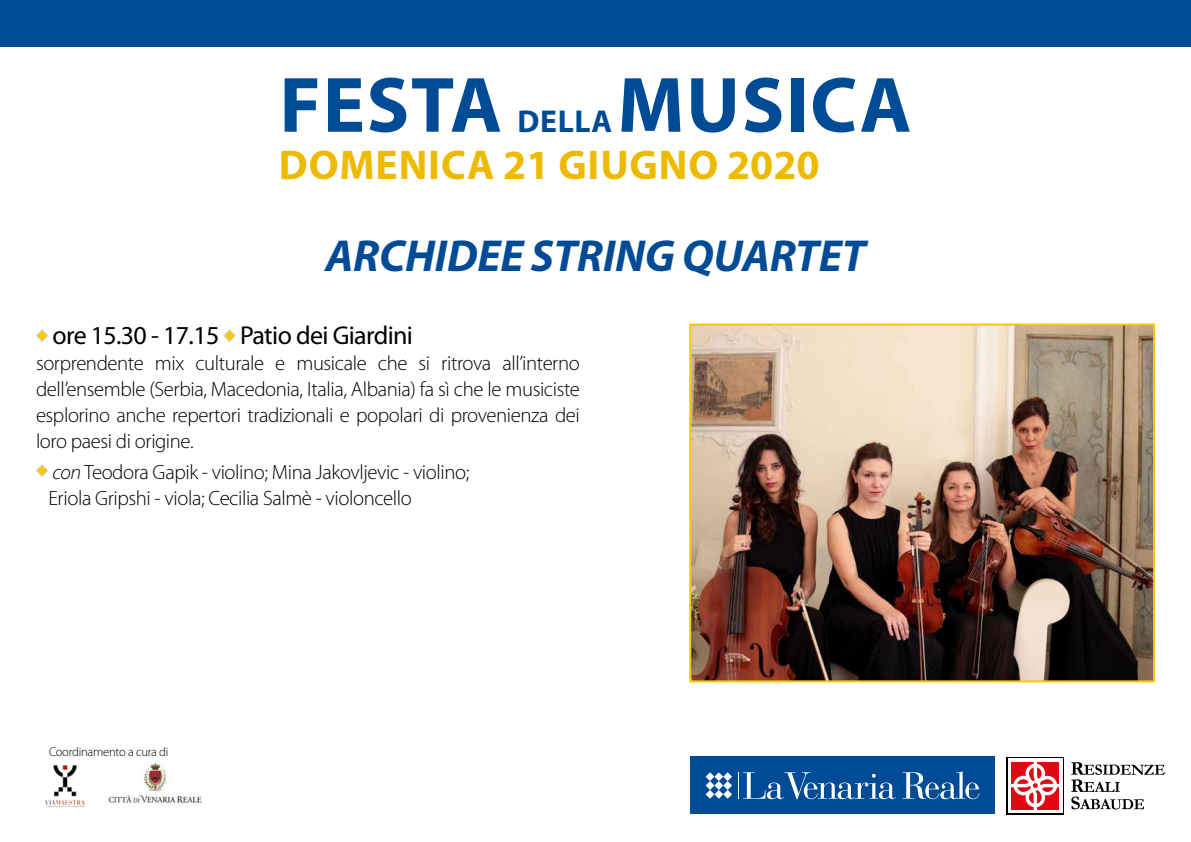
<style>
.page{position:relative;width:1191px;height:842px;background:#fff}
.page>*{position:absolute;margin:0;border:0;box-sizing:border-box;transform-origin:0 0}
.t1{font:700 79.2px "Myriad Pro";letter-spacing:.02em;color:#004b96}
.t2{font:italic 700 45px "Myriad Pro";letter-spacing:-.005em;color:#004b96}
.t3{font:700 41.7px "Myriad Pro";letter-spacing:.02em;color:#eeba00}
.t4{font:700 31.7px "Myriad Pro";letter-spacing:.02em;color:#004b96}
.t5{font:25.9px "Myriad Pro";letter-spacing:-.025em;color:#000}
.t6{font:300 20.7px/25.9px "Myriad Pro";letter-spacing:-.02em;color:#000;text-align:justify}
.t7{font:300 12.6px "Myriad Pro";letter-spacing:-.02em;color:#000}
.s1{font-style:italic}
</style>
<div class="page">
<div style="left:0;top:0;width:1191px;height:47px;background:#004b96"></div>
<div style="left:690px;top:757px;width:304px;height:57px;background:#004b96"></div>
<svg style="left:705px;top:772px;width:27px;height:27px"></svg>
<svg style="left:738px;top:772px;width:157px;height:28px"></svg>
<svg style="left:902px;top:771px;width:77px;height:28px"></svg>
<div style="left:1006px;top:757px;width:57px;height:57px;background:#000"></div>
<div style="left:1008px;top:758px;width:54px;height:55px;background:#fff"></div>
<svg style="left:1011px;top:762px;width:48px;height:48px"></svg>
<svg style="left:1071px;top:762px;width:93px;height:47px"></svg>
<img style="left:45px;top:764px;width:40px;height:44px">
<img style="left:108px;top:763px;width:94px;height:41px">
<svg style="left:36px;top:329px;width:12px;height:13px"></svg>
<svg style="left:223px;top:329px;width:13px;height:13px"></svg>
<svg style="left:36px;top:464px;width:12px;height:13px"></svg>
<img style="left:692px;top:326px;width:460px;height:353px">
<div style="left:689px;top:323px;width:466px;height:359px;border:2px solid #f6c900"></div>
<h1 class="t1" style="left:279px;top:61px;width:224px">FESTA</h1>
<h3 class="t4" style="left:517px;top:103px;width:96px">DELLA</h3>
<h1 class="t1" style="left:617px;top:61px;width:296px">MUSICA</h1>
<h3 class="t3" style="left:279px;top:142px;width:542px">DOMENICA 21 GIUGNO 2020</h3>
<h2 class="t2" style="left:325px;top:231px;width:541px">ARCHIDEE STRING QUARTET</h2>
<p class="t5" style="left:53px;top:321px;width:362px">ore 15.30 - 17.15 Patio dei Giardini</p>
<p class="t6" style="left:36px;top:350px;width:545px">sorprendente mix culturale e musicale che si ritrova all’interno dell’ensemble (Serbia, Macedonia, Italia, Albania) fa sì che le musiciste esplorino anche repertori tradizionali e popolari di provenienza dei loro paesi di origine.</p>
<p class="t6" style="left:48px;top:459px;width:422px"><span class="s1">con</span> Teodora Gapik - violino; Mina Jakovljevic - violino;<br>Eriola Gripshi - viola; Cecilia Salmè - violoncello</p>
<p class="t7" style="left:49px;top:745px;width:121px">Coordinamento a cura di</p>
</div>
